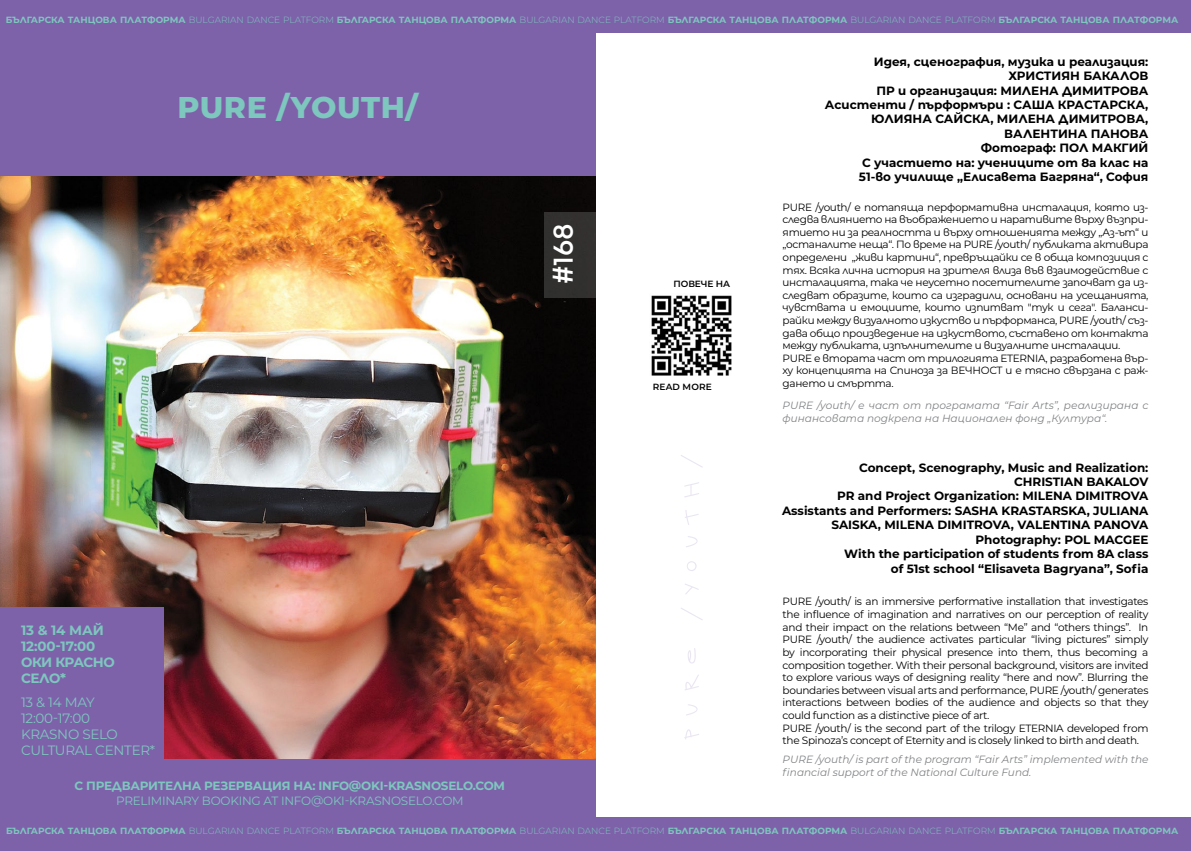
<style>
.page{position:relative;width:1191px;height:851px;background:#fff}
.page>*{position:absolute;margin:0;border:0;box-sizing:border-box;transform-origin:0 0}
.t1{font:800 30px "Montserrat";letter-spacing:.02em;color:#7dc7be}
.t2{font:600 28.5px "Mont";color:#fff}
.t3{font:13.5px/16.2px "Montserrat";letter-spacing:-.02em;color:#7dc7be}
.t4{font:700 13.5px/16.2px "Montserrat";letter-spacing:-.03em;color:#7dc7be}
.t5{font:700 12px/14.4px "Montserrat";color:#000;text-align:right}
.t6{font:700 12px "Montserrat";letter-spacing:-.02em;color:#7dc7be}
.t7{font:12px "Montserrat";letter-spacing:-.02em;color:#7dc7be}
.t8{font:10.5px/12.6px "Montserrat";letter-spacing:-.03em;color:#000}
.t9{font:italic 10.5px/12.6px "Montserrat";color:#808285}
.t10{font:700 9px "Montserrat";color:#7dc7be}
.t11{font:600 9px "Montserrat";color:#000}
.s1{font-weight:300}
</style>
<div class="page">
<img style="left:0;top:175px;width:595px;height:584px">
<div style="left:0;top:30px;width:595px;height:145px;background:#7d62aa"></div>
<img style="left:651px;top:295px;width:81px;height:81px">
<div style="left:0;top:0;width:1191px;height:33px;background:#7d62aa"></div>
<div style="left:0;top:817px;width:1191px;height:33px;background:#7d62aa"></div>
<div style="left:0;top:607px;width:163px;height:161px;background:#7d62aa"></div>
<div style="left:544px;top:212px;width:51px;height:85px;background:#31302f"></div>
<svg style="left:681px;top:455px;width:22px;height:284px"></svg>
<div style="left:0;top:759px;width:595px;height:63px;background:#7d62aa"></div>
<p class="t10" style="left:6px;top:14px;width:1173px">БЪЛГАРСКА ТАНЦОВА ПЛАТФОРМА <span class="s1">BULGARIAN DANCE PLATFORM</span> БЪЛГАРСКА ТАНЦОВА ПЛАТФОРМА <span class="s1">BULGARIAN DANCE PLATFORM</span> БЪЛГАРСКА ТАНЦОВА ПЛАТФОРМА <span class="s1">BULGARIAN DANCE PLATFORM</span> БЪЛГАРСКА ТАНЦОВА ПЛАТФОРМА</p>
<h1 class="t1" style="left:177px;top:86px;width:242px">PURE /YOUTH/</h1>
<h2 class="t2" style="left:544px;top:284px;width:62px;rotate:-90deg">#168</h2>
<p class="t4" style="left:21px;top:621px;width:95px">13 &amp; 14 МАЙ<br>12:00-17:00<br>ОКИ КРАСНО<br>СЕЛО*</p>
<p class="t3" style="left:21px;top:693px;width:136px">13 &amp; 14 MAY<br>12:00-17:00<br>KRASNO SELO<br>CULTURAL CENTER*</p>
<p class="t6" style="left:75px;top:777px;width:432px">С ПРЕДВАРИТЕЛНА РЕЗЕРВАЦИЯ НА: INFO@OKI-KRASNOSELO.COM</p>
<p class="t7" style="left:116px;top:792px;width:349px">PRELIMINARY BOOKING AT INFO@OKI-KRASNOSELO.COM</p>
<p class="t11" style="left:673px;top:278px;width:58px">ПОВЕЧЕ НА</p>
<p class="t11" style="left:653px;top:380px;width:60px">READ MORE</p>
<p class="t5" style="left:825px;top:54px;width:325px">Идея, сценография, музика и реализация:<br>ХРИСТИЯН БАКАЛОВ<br>ПР и организация: МИЛЕНА ДИМИТРОВА<br>Асистенти / пърформъри : САША КРАСТАРСКА,<br>ЮЛИЯНА САЙСКА, МИЛЕНА ДИМИТРОВА,<br>ВАЛЕНТИНА ПАНОВА<br>Фотограф: ПОЛ МАКГИЙ<br>С участието на: учениците от 8а клас на<br>51-во училище „Елисавета Багряна“, София</p>
<p class="t8" style="left:782px;top:200px;width:367px">PURE /youth/ е потапяща перформативна инсталация, която из&shy;следва влиянието на въображението и наративите върху възпри&shy;ятието ни за реалността и върху отношенията между „Aз-ът“ и „останалите неща“. По време на PURE /youth/ публиката активира определени „живи картини“, превръщайки се в обща композиция с тях. Всяка лична история на зрителя влиза във взаимодействие с инсталацията, така че неусетно посетителите започват да из&shy;следват образите, които са изградили, основани на усещанията, чувствата и емоциите, които изпитват "тук и сега". Баланси&shy;райки между визуалното изкуство и пърформанса, PURE /youth/ съз&shy;дава общо произведение на изкуството, съставено от контакта между публиката, изпълнителите и визуалните инсталации.<br>PURE е втората част от трилогията ETERNIA, разработена вър&shy;ху концепцията на Спиноза за ВЕЧНОСТ и е тясно свързана с раж&shy;дането и смъртта.</p>
<p class="t9" style="left:782px;top:399px;width:367px">PURE /youth/ е част от програмата “Fair Arts”, реализиранa с финансовата подкрепа на Национален фонд „Култура“.</p>
<p class="t5" style="left:782px;top:459px;width:368px">Concept, Scenography, Music and Realization:<br>CHRISTIAN BAKALOV<br>PR and Project Organization: MILENA DIMITROVA Assistants and Performers: SASHA KRASTARSKA, JULIANA SAISKA, MILENA DIMITROVA, VALENTINA PANOVA Photography: POL MACGEE<br>With the participation of students from 8A class<br>of 51st school “Elisaveta Bagryana”, Sofia</p>
<p class="t8" style="left:782px;top:595px;width:367px">PURE /youth/ is an immersive performative installation that investigates the influence of imagination and narratives on our perception of reality and their impact on the relations between “Me” and “others things”. In PURE /youth/ the audience activates particular “living pictures” simply by incorporating their physical presence into them, thus becoming a composition together. With their personal background, visitors are invited to explore various ways of designing reality “here and now”. Blurring the boundaries between visual arts and performance, PURE /youth/ generates interactions between bodies of the audience and objects so that they could function as a distinctive piece of art.<br>PURE /youth/ is the second part of the trilogy ETERNIA developed from the Spinoza’s concept of Eternity and is closely linked to birth and death.</p>
<p class="t9" style="left:782px;top:752px;width:367px">PURE /youth/ is part of the program “Fair Arts” implemented with the financial support of the National Culture Fund.</p>
<p class="t10" style="left:6px;top:823px;width:1173px">БЪЛГАРСКА ТАНЦОВА ПЛАТФОРМА <span class="s1">BULGARIAN DANCE PLATFORM</span> БЪЛГАРСКА ТАНЦОВА ПЛАТФОРМА <span class="s1">BULGARIAN DANCE PLATFORM</span> БЪЛГАРСКА ТАНЦОВА ПЛАТФОРМА <span class="s1">BULGARIAN DANCE PLATFORM</span> БЪЛГАРСКА ТАНЦОВА ПЛАТФОРМА</p>
</div>
